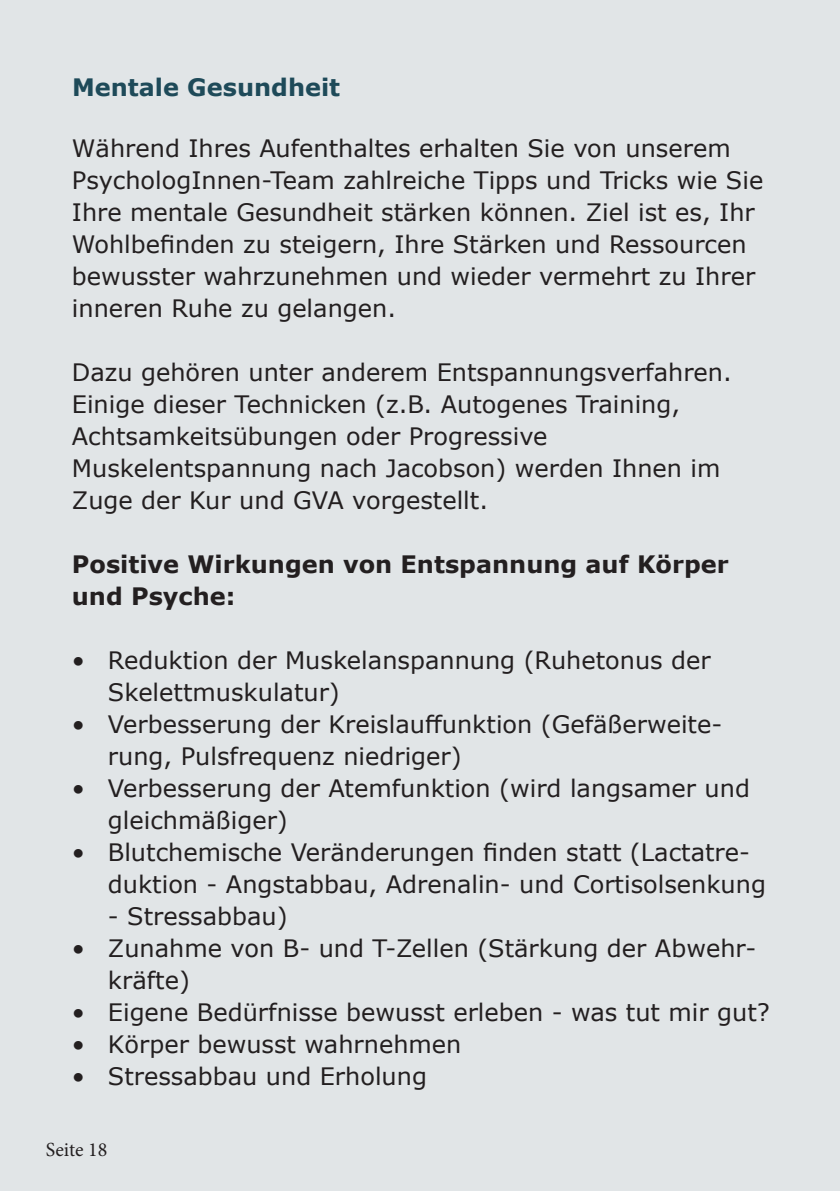
<style>
.page{position:relative;width:840px;height:1191px;background:#fff}
.page>*{position:absolute;margin:0;border:0;box-sizing:border-box;transform-origin:0 0}
.t1{font:24px/32px "Verdana";color:#231f20}
.t2{font:700 24px/32px "Verdana";color:#231f20}
.t3{font:700 24px "Verdana";color:#1e4a59}
.t4{font:20px "Minion Pro";color:#231f20}
</style>
<div class="page">
<div style="left:0;top:0;width:839px;height:1191px;background:#e1e5e7"></div>
<p class="t3" style="left:72px;top:70px;width:269px">Mentale Gesundheit</p>
<p class="t1" style="left:72px;top:132px;width:692px">Während Ihres Aufenthaltes erhalten Sie von unserem PsychologInnen-Team zahlreiche Tipps und Tricks wie Sie Ihre mentale Gesundheit stärken können. Ziel ist es, Ihr Wohlbefinden zu steigern, Ihre Stärken und Ressourcen bewusster wahrzunehmen und wieder vermehrt zu Ihrer inneren Ruhe zu gelangen.</p>
<p class="t1" style="left:72px;top:356px;width:661px">Dazu gehören unter anderem Entspannungsverfahren.<br>Einige dieser Technicken (z.B. Autogenes Training, Achtsamkeitsübungen oder Progressive Muskelentspannung nach Jacobson) werden Ihnen im Zuge der Kur und GVA vorgestellt.</p>
<p class="t2" style="left:72px;top:548px;width:658px">Positive Wirkungen von Entspannung auf Körper und Psyche:</p>
<p class="t1" style="left:108px;top:644px;width:604px;text-indent:-36px">• Reduktion der Muskelanspannung (Ruhetonus der<br>Skelettmuskulatur)</p>
<p class="t1" style="left:108px;top:708px;width:615px;text-indent:-36px">• Verbesserung der Kreislauffunktion (Gefäßerweite&shy;rung, Pulsfrequenz niedriger)</p>
<p class="t1" style="left:108px;top:772px;width:643px;text-indent:-36px">• Verbesserung der Atemfunktion (wird langsamer und gleichmäßiger)</p>
<p class="t1" style="left:108px;top:836px;width:659px;text-indent:-36px">• Blutchemische Veränderungen finden statt (Lactatre&shy;duktion - Angstabbau, Adrenalin- und Cortisolsenkung</p>
<p class="t1" style="left:108px;top:900px;width:181px">- Stressabbau)</p>
<p class="t1" style="left:108px;top:932px;width:649px;text-indent:-36px">• Zunahme von B- und T-Zellen (Stärkung der Abwehr&shy;kräfte)</p>
<p class="t1" style="left:72px;top:996px;width:699px">• Eigene Bedürfnisse bewusst erleben - was tut mir gut?</p>
<p class="t1" style="left:72px;top:1028px;width:391px">• Körper bewusst wahrnehmen</p>
<p class="t1" style="left:72px;top:1060px;width:356px">• Stressabbau und Erholung</p>
<p class="t4" style="left:46px;top:1136px;width:63px">Seite 18</p>
</div>
